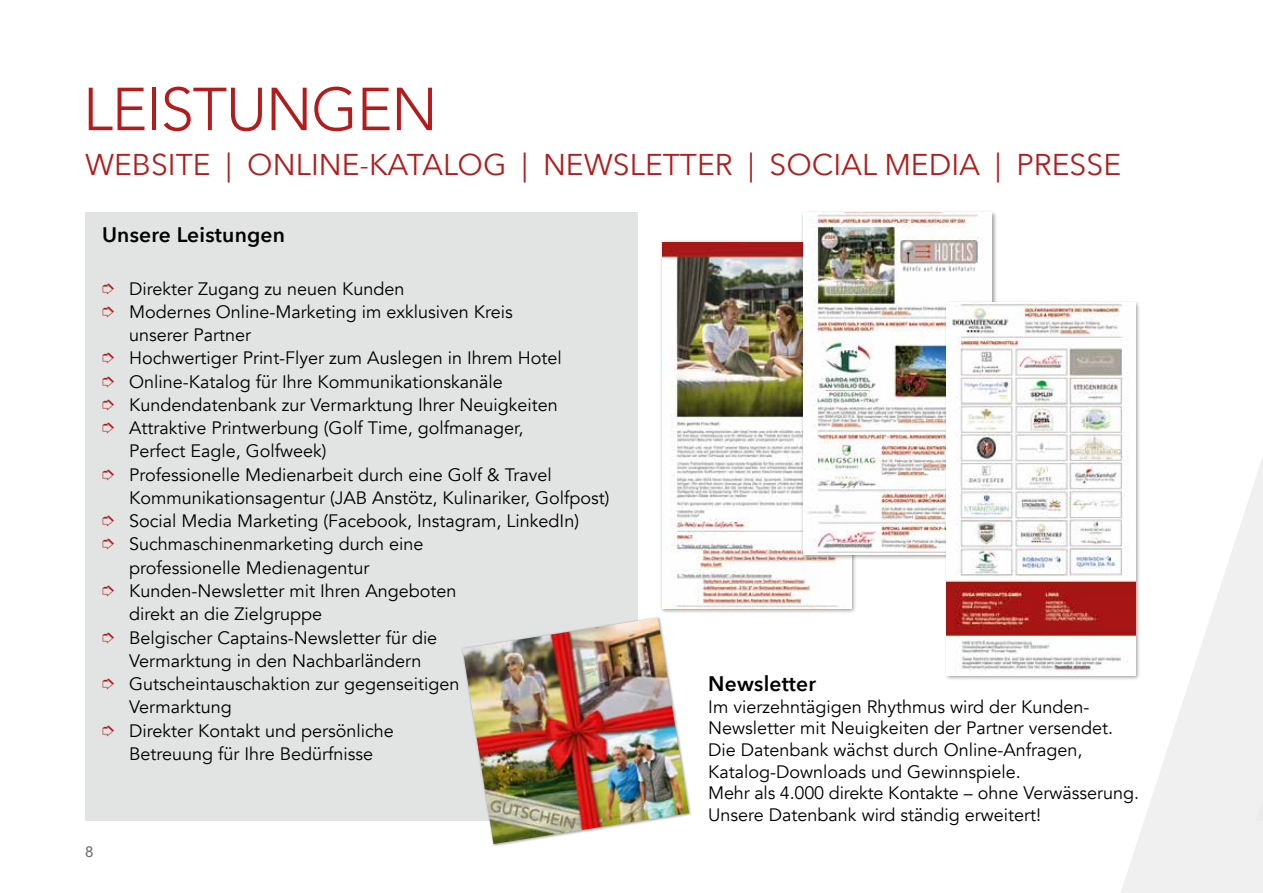
<style>
.page{position:relative;width:1263px;height:893px;background:#fff}
.page>*{position:absolute;margin:0;border:0;box-sizing:border-box;transform-origin:0 0}
.t1{font:300 60px "Avenir";letter-spacing:-.02em;color:#b21c1d}
.t2{font:30px "Avenir Next";color:#b21c1d}
.t3{font:600 21px "Avenir Next";letter-spacing:.01em;color:#000}
.t4{font:18px/23.2px "Avenir";color:#000}
.t5{font:500 15px "Avenir";color:#6f7070}
</style>
<div class="page">
<svg style="left:1121px;top:457px;width:142px;height:436px;fill:#f0f0f0"></svg>
<div style="left:660px;top:240px;width:197px;height:374px;background:#000;opacity:.4"></div>
<img style="left:662px;top:242px;width:189px;height:366px">
<div style="left:800px;top:210px;width:197px;height:350px;background:#000;opacity:.4"></div>
<img style="left:803px;top:213px;width:189px;height:341px">
<div style="left:944px;top:300px;width:197px;height:381px;background:#000;opacity:.4"></div>
<img style="left:947px;top:303px;width:188px;height:372px">
<div style="left:85px;top:213px;width:553px;height:608px;background:#e2e3e3"></div>
<div style="left:461px;top:616px;width:231px;height:231px;background:#000;opacity:.4"></div>
<img style="left:462px;top:618px;width:227px;height:226px">
<h1 class="t1" style="left:83px;top:74px;width:356px">LEISTUNGEN</h1>
<h2 class="t2" style="left:85px;top:139px;width:1037px">WEBSITE | ONLINE-KATALOG | NEWSLETTER | SOCIAL MEDIA | PRESSE</h2>
<p class="t3" style="left:102px;top:217px;width:185px">Unsere Leistungen</p>
<p class="t4" style="left:129px;top:277px;width:482px">Direkter Zugang zu neuen Kunden<br>Modernes Online-Marketing im exklusiven Kreis<br>unserer Partner<br>Hochwertiger Print-Flyer zum Auslegen in Ihrem Hotel Online-Katalog für Ihre Kommunikationskanäle Kundendatenbank zur Vermarktung Ihrer Neuigkeiten Attraktive Printwerbung (Golf Time, golfmanager,<br>Perfect Eagle, Golfweek)<br>Professionelle Medienarbeit durch eine Golf &amp; Travel Kommunikationsagentur (JAB Anstötz, Kulinariker, Golfpost)<br>Social Media Marketing (Facebook, Instagram, LinkedIn)<br>Suchmaschinenmarketing durch eine<br>professionelle Medienagentur<br>Kunden-Newsletter mit Ihren Angeboten<br>direkt an die Zielgruppe<br>Belgischer Captains-Newsletter für die<br>Vermarktung in den Nachbarländern<br>Gutscheintauschaktion zur gegenseitigen<br>Vermarktung<br>Direkter Kontakt und persönliche<br>Betreuung für Ihre Bedürfnisse</p>
<p class="t5" style="left:85px;top:839px;width:10px">8</p>
<p class="t3" style="left:708px;top:666px;width:109px">Newsletter</p>
<p class="t4" style="left:708px;top:696px;width:432px;line-height:21.6px">Im vierzehntägigen Rhythmus wird der Kunden-Newsletter mit Neuigkeiten der Partner versendet.<br>Die Datenbank wächst durch Online-Anfragen, Katalog-Downloads und Gewinnspiele.<br>Mehr als 4.000 direkte Kontakte – ohne Verwässerung.<br>Unsere Datenbank wird ständig erweitert!</p>
</div>
